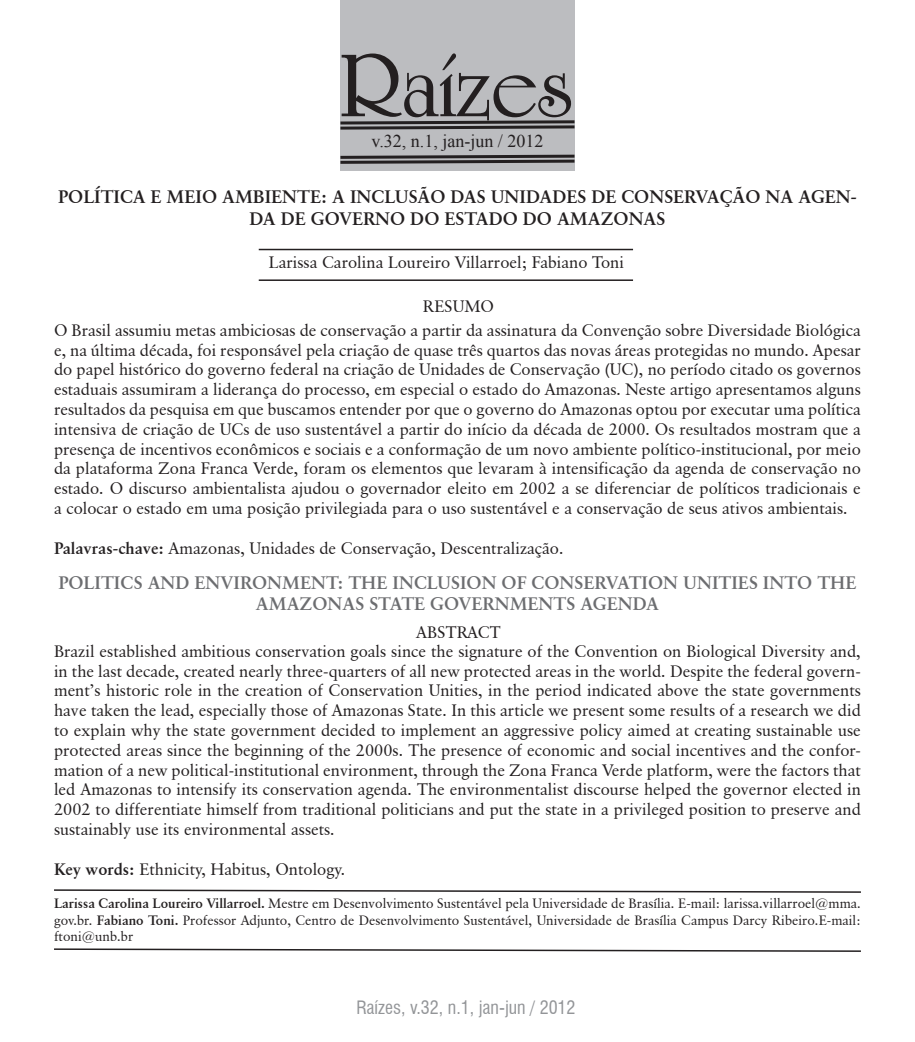
<style>
.page{position:relative;width:915px;height:1042px;background:#fff}
.page>*{position:absolute;margin:0;border:0;box-sizing:border-box;transform-origin:0 0}
.t1{font:700 96px "University Roman BT";color:#231f20}
.t2{font:700 18px/21.6px "Classical Garamond BT";color:#6c6d70;text-align:center}
.t3{font:700 18px/21.6px "Classical Garamond BT";color:#231f20;text-align:center}
.t4{font:condensed 18px "Swiss 721 BT";color:#939598}
.t5{font:18px "Times New Roman";color:#231f20}
.t6{font:16.5px/19.8px "Classical Garamond BT";color:#231f20;text-align:justify}
.t7{font:13.5px/16.2px "Classical Garamond BT";color:#231f20;text-align:justify}
.s1{font-weight:700}
</style>
<div class="page">
<div style="left:340px;top:1px;width:234px;height:170px;background:#bcbdc0"></div>
<svg style="left:340px;top:119px;width:235px;height:12px"></svg>
<svg style="left:340px;top:153px;width:235px;height:12px"></svg>
<hr style="left:259px;top:249px;width:373px;height:1px;background:#231f20">
<hr style="left:259px;top:279px;width:373px;height:2px;background:#231f20">
<svg style="left:54px;top:889px;width:807px;height:4px"></svg>
<svg style="left:54px;top:948px;width:807px;height:4px"></svg>
<p class="t1" style="left:340px;top:29px;width:233px">Raízes</p>
<p class="t5" style="left:371px;top:129px;width:173px">v.32, n.1, jan-jun / 2012</p>
<p class="t3" style="left:58px;top:186px;width:800px">POLÍTICA E MEIO AMBIENTE: A INCLUSÃO DAS UNIDADES DE CONSERVAÇÃO NA AGEN-<br>DA DE GOVERNO DO ESTADO DO AMAZONAS</p>
<p class="t6" style="left:269px;top:252px;width:356px">Larissa Carolina Loureiro Villarroel; Fabiano Toni</p>
<p class="t6" style="left:423px;top:296px;width:73px">RESUMO</p>
<p class="t6" style="left:54px;top:320px;width:808px">O Brasil assumiu metas ambiciosas de conservação a partir da assinatura da Convenção sobre Diversidade Biológica e, na última década, foi responsável pela criação de quase três quartos das novas áreas protegidas no mundo. Apesar do papel histórico do governo federal na criação de Unidades de Conservação (UC), no período citado os governos estaduais assumiram a liderança do processo, em especial o estado do Amazonas. Neste artigo apresentamos alguns resultados da pesquisa em que buscamos entender por que o governo do Amazonas optou por executar uma política intensiva de criação de UCs de uso sustentável a partir do início da década de 2000. Os resultados mostram que a presença de incentivos econômicos e sociais e a conformação de um novo ambiente político-institucional, por meio da plataforma Zona Franca Verde, foram os elementos que levaram à intensificação da agenda de conservação no estado. O discurso ambientalista ajudou o governador eleito em 2002 a se diferenciar de políticos tradicionais e a colocar o estado em uma posição privilegiada para o uso sustentável e a conservação de seus ativos ambientais.</p>
<p class="t6" style="left:54px;top:538px;width:511px"><span class="s1">Palavras-chave:</span> Amazonas, Unidades de Conservação, Descentralização.</p>
<p class="t2" style="left:58px;top:571px;width:799px">POLITICS AND ENVIRONMENT: THE INCLUSION OF CONSERVATION UNITIES INTO THE<br>AMAZONAS STATE GOVERNMENTS AGENDA</p>
<p class="t6" style="left:416px;top:622px;width:86px">ABSTRACT</p>
<p class="t6" style="left:54px;top:641px;width:808px">Brazil established ambitious conservation goals since the signature of the Convention on Biological Diversity and, in the last decade, created nearly three-quarters of all new protected areas in the world. Despite the federal govern&shy;ment’s historic role in the creation of Conservation Unities, in the period indicated above the state governments have taken the lead, especially those of Amazonas State. In this article we present some results of a research we did to explain why the state government decided to implement an aggressive policy aimed at creating sustainable use protected areas since the beginning of the 2000s. The presence of economic and social incentives and the confor&shy;mation of a new political-institutional environment, through the Zona Franca Verde platform, were the factors that led Amazonas to intensify its conservation agenda. The environmentalist discourse helped the governor elected in 2002 to differentiate himself from traditional politicians and put the state in a privileged position to preserve and sustainably use its environmental assets.</p>
<p class="t6" style="left:54px;top:858px;width:293px"><span class="s1">Key words:</span> Ethnicity, Habitus, Ontology.</p>
<p class="t7" style="left:54px;top:895px;width:808px"><span class="s1">Larissa Carolina Loureiro Villarroel.</span> Mestre em Desenvolvimento Sustentável pela Universidade de Brasília. E-mail: larissa.villarroel@mma. gov.br. <span class="s1">Fabiano Toni.</span> Professor Adjunto, Centro de Desenvolvimento Sustentável, Universidade de Brasília Campus Darcy Ribeiro.E-mail: ftoni@unb.br</p>
<p class="t4" style="left:356px;top:996px;width:220px">Raízes, v.32, n.1, jan-jun / 2012</p>
</div>
